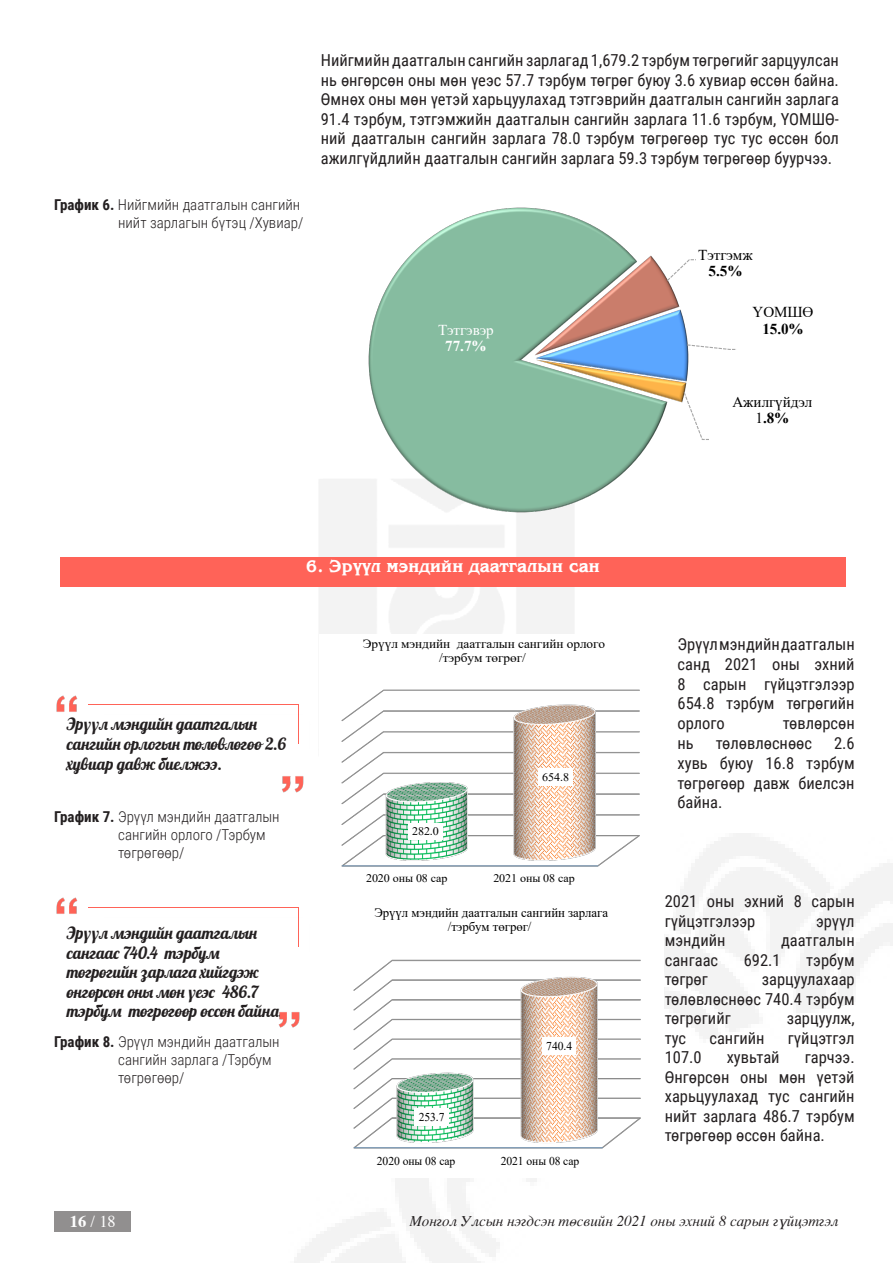
<style>
.page{position:relative;width:893px;height:1263px;background:#fff}
.page>*{position:absolute;margin:0;border:0;box-sizing:border-box;transform-origin:0 0}
.t1{font:700 18px "Mogul Bengaly";color:#fff}
.t2{font:16.5px/19.5px "Roboto Condensed";color:#231f20;text-align:justify}
.t3{font:16.5px/19.5px "Lobster";color:#231f20}
.t4{font:16.5px "Times";color:#fff}
.t5{font:15.15px/16.5px "Times New Roman";letter-spacing:-.005em;color:#000;text-align:center}
.t6{font:15.15px/16.5px "Times New Roman";letter-spacing:-.005em;color:#fff;text-align:center}
.t7{font:300 15px/18px "Roboto Condensed";color:#231f20}
.t8{font:italic 15px "Times";color:#231f20}
.t9{font:13.2px/14.4px "Times New Roman";letter-spacing:-.005em;color:#000;text-align:center}
.t10{font:12.75px/14px "Times New Roman";letter-spacing:-.005em;color:#000;text-align:center;scale:1.04 1}
.t11{font:12px "Times New Roman";letter-spacing:-.005em;color:#000}
.t12{font:11.55px "Times New Roman";letter-spacing:-.005em;color:#000;scale:1.04 1}
.s1{font-weight:700}
</style>
<div class="page">
<div style="left:55px;top:1211px;width:76px;height:20px;background:#918f8f"></div>
<img style="left:256px;top:351px;width:381px;height:393px">
<img style="left:294px;top:833px;width:599px;height:430px">
<div style="left:61px;top:558px;width:785px;height:29px;background:#ff6358"></div>
<div style="left:301px;top:708px;width:17px;height:53px;background:#fff"></div>
<hr style="left:299px;top:704px;width:1px;height:40px;background:#ff6358">
<div style="left:92px;top:706px;width:223px;height:17px;background:#fff"></div>
<hr style="left:88px;top:704px;width:211px;height:1px;background:#ff6358">
<div style="left:301px;top:912px;width:17px;height:52px;background:#fff"></div>
<hr style="left:299px;top:907px;width:1px;height:40px;background:#ff6358">
<div style="left:92px;top:910px;width:223px;height:16px;background:#fff"></div>
<hr style="left:88px;top:907px;width:211px;height:1px;background:#ff6358">
<img style="left:56px;top:695px;width:22px;height:17px">
<img style="left:282px;top:776px;width:22px;height:17px">
<img style="left:56px;top:897px;width:22px;height:17px">
<img style="left:278px;top:1010px;width:24px;height:21px">
<img style="left:369px;top:208px;width:298px;height:305px">
<img style="left:534px;top:256px;width:146px;height:100px">
<img style="left:535px;top:309px;width:154px;height:69px">
<img style="left:535px;top:359px;width:152px;height:44px">
<svg style="left:666px;top:259px;width:30px;height:23px"></svg>
<svg style="left:686px;top:344px;width:50px;height:7px"></svg>
<svg style="left:683px;top:391px;width:26px;height:49px"></svg>
<div style="left:319px;top:634px;width:346px;height:261px;background:#fff"></div>
<img style="left:341px;top:689px;width:299px;height:178px">
<div style="left:408px;top:823px;width:35px;height:17px;background:#fff"></div>
<div style="left:538px;top:769px;width:35px;height:16px;background:#fff"></div>
<div style="left:332px;top:903px;width:332px;height:275px;background:#fff"></div>
<img style="left:353px;top:959px;width:288px;height:190px">
<div style="left:415px;top:1109px;width:33px;height:17px;background:#fff"></div>
<div style="left:542px;top:1037px;width:34px;height:17px;background:#fff"></div>
<p class="t7" style="left:54px;top:195px;width:251px;text-align:right"><span class="s1">График 6.</span> Нийгмийн даатгалын сангийн нийт зарлагын бүтэц /Хувиар/</p>
<p class="t2" style="left:321px;top:50px;width:520px">Нийгмийн даатгалын сангийн зарлагад 1,679.2 тэрбум төгрөгийг зарцуулсан нь өнгөрсөн оны мөн үеэс 57.7 тэрбум төгрөг буюу 3.6 хувиар өссөн байна.<br>Өмнөх оны мөн үетэй харьцуулахад тэтгэврийн даатгалын сангийн зарлага 91.4 тэрбум, тэтгэмжийн даатгалын сангийн зарлага 11.6 тэрбум, ҮОМШӨ&shy;ний даатгалын сангийн зарлага 78.0 тэрбум төгрөгөөр тус тус өссөн бол ажилгүйдлийн даатгалын сангийн зарлага 59.3 тэрбум төгрөгөөр буурчээ.</p>
<p class="t6" style="left:438px;top:321px;width:57px">Тэтгэвэр<br><span class="s1">77.7%</span></p>
<p class="t5" style="left:698px;top:246px;width:56px">Тэтгэмж<br><span class="s1">5.5%</span></p>
<p class="t5" style="left:752px;top:303px;width:63px">ҮОМШӨ<br><span class="s1">15.0%</span></p>
<p class="t5" style="left:732px;top:393px;width:81px">Ажилгүйдэл<br>1<span class="s1">.8%</span></p>
<p class="t1" style="left:307px;top:557px;width:295px">6. Эрүүл мэндийн даатгалын сан</p>
<p class="t3" style="left:67px;top:716px;width:221px">Эрүүл мэндийн даатгалын сангийн орлогын төлөвлөгөө 2.6 хувиар давж биелжээ.</p>
<p class="t7" style="left:118px;top:807px;width:163px;text-indent:-64px"><span class="s1">График 7.</span> Эрүүл мэндийн даатгалын сангийн орлого /Тэрбум төгрөгөөр/</p>
<p class="t3" style="left:67px;top:925px;width:218px">Эрүүл мэндийн даатгалын сангаас 740.4 тэрбум төгрөгийн зарлага хийгдэж өнгөрсөн оны мөн үеэс 486.7 тэрбум төгрөгөөр өссөн байна.</p>
<p class="t7" style="left:118px;top:1032px;width:163px;text-indent:-64px"><span class="s1">График 8.</span> Эрүүл мэндийн даатгалын сангийн зарлага /Тэрбум төгрөгөөр/</p>
<p class="t10" style="left:363px;top:636px;width:235px">Эрүүл мэндийн даатгалын сангийн орлого /тэрбум төгрөг/</p>
<p class="t12" style="left:412px;top:823px;width:27px">282.0</p>
<p class="t12" style="left:542px;top:768px;width:27px">654.8</p>
<p class="t12" style="left:366px;top:870px;width:80px">2020 оны 08 сар</p>
<p class="t12" style="left:493px;top:870px;width:80px">2021 оны 08 сар</p>
<p class="t9" style="left:374px;top:905px;width:235px">Эрүүл мэндийн даатгалын сангийн зарлага /тэрбум төгрөг/</p>
<p class="t11" style="left:419px;top:1108px;width:27px">253.7</p>
<p class="t11" style="left:546px;top:1037px;width:27px">740.4</p>
<p class="t11" style="left:377px;top:1152px;width:80px">2020 оны 08 сар</p>
<p class="t11" style="left:501px;top:1152px;width:80px">2021 оны 08 сар</p>
<p class="t2" style="left:677px;top:633px;width:179px">Эрүүл мэндийн даатгалын санд 2021 оны эхний 8 сарын гүйцэтгэлээр 654.8 тэрбум төгрөгийн орлого</p>
<p class="t2" style="left:783px;top:713px;width:73px">төвлөрсөн</p>
<p class="t2" style="left:677px;top:732px;width:179px;text-indent:157px">2.6 хувь буюу 16.8 тэрбум төгрөгөөр давж биелсэн байна.</p>
<p class="t2" style="left:677px;top:733px;width:18px">нь</p>
<p class="t2" style="left:716px;top:733px;width:98px">төлөвлөснөөс</p>
<p class="t2" style="left:665px;top:891px;width:191px">2021 оны эхний 8 сарын гүйцэтгэлээр</p>
<p class="t2" style="left:816px;top:910px;width:40px">эрүүл</p>
<p class="t2" style="left:665px;top:930px;width:62px">мэндийн</p>
<p class="t2" style="left:781px;top:930px;width:75px">даатгалын</p>
<p class="t2" style="left:665px;top:949px;width:55px">сангаас</p>
<p class="t2" style="left:744px;top:949px;width:38px">692.1</p>
<p class="t2" style="left:806px;top:949px;width:50px">тэрбум</p>
<p class="t2" style="left:665px;top:969px;width:45px">төгрөг</p>
<p class="t2" style="left:665px;top:969px;width:191px;text-indent:97px">зарцуулахаар төлөвлөснөөс 740.4 тэрбум төгрөгийг</p>
<p class="t2" style="left:787px;top:1008px;width:70px">зарцуулж,</p>
<p class="t2" style="left:665px;top:1027px;width:23px">тус</p>
<p class="t2" style="left:709px;top:1027px;width:57px">сангийн</p>
<p class="t2" style="left:788px;top:1027px;width:68px">гүйцэтгэл</p>
<p class="t2" style="left:665px;top:1047px;width:38px">107.0</p>
<p class="t2" style="left:727px;top:1047px;width:54px">хувьтай</p>
<p class="t2" style="left:665px;top:1047px;width:191px;text-indent:140px">гарчээ.<br>Өнгөрсөн оны мөн үетэй харьцуулахад тус сангийн нийт зарлага 486.7 тэрбум төгрөгөөр өссөн байна.</p>
<p class="t4" style="left:70px;top:1206px;width:47px"><span class="s1">16</span> / 18</p>
<p class="t8" style="left:409px;top:1207px;width:431px">Монгол Улсын нэгдсэн төсвийн 2021 оны эхний 8 сарын гүйцэтгэл</p>
</div>
